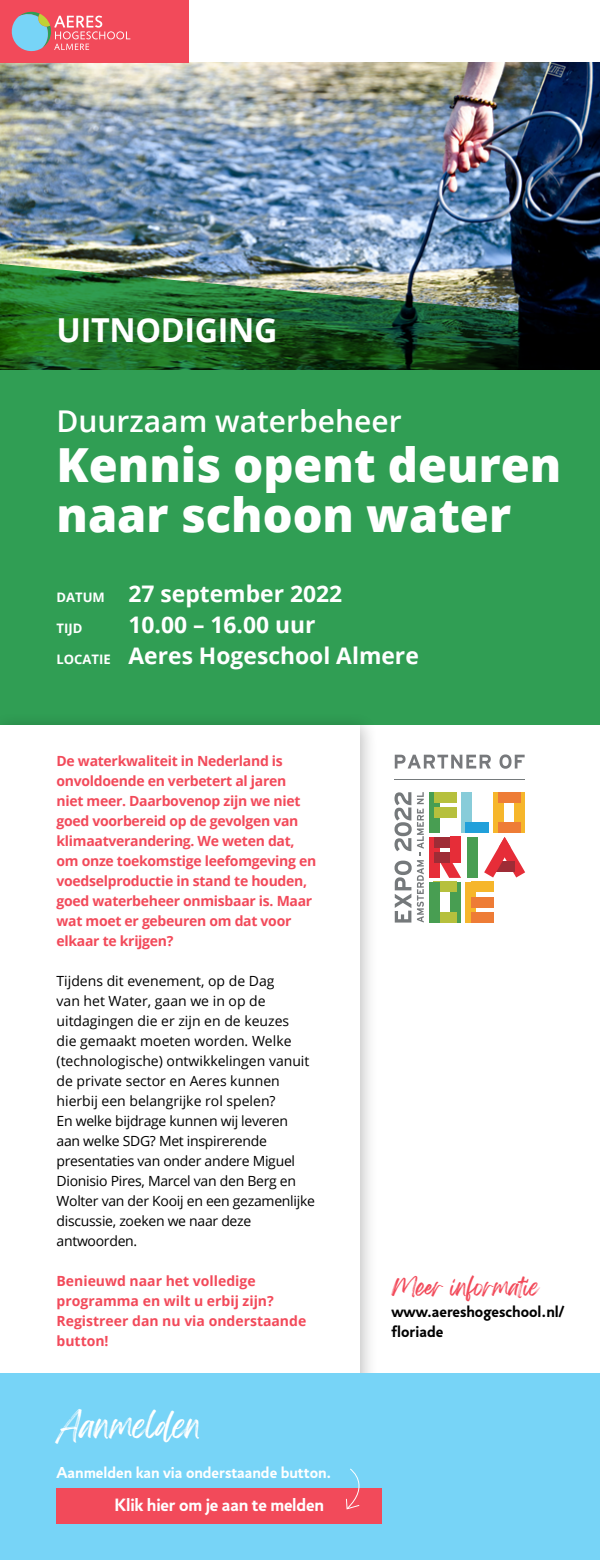
<style>
.page{position:relative;width:600px;height:1560px;background:#fff}
.page>*{position:absolute;margin:0;border:0;box-sizing:border-box;transform-origin:0 0}
.t1{font:800 47px/50px "Open Sans";color:#fff}
.t2{font:700 33px "Open Sans";letter-spacing:-.01em;color:#fff}
.t3{font:600 30px "Open Sans";color:#fff}
.t4{font:30px "Feeling Passionate";letter-spacing:-.01em;color:#fff}
.t5{font:700 22.8px/31px "Open Sans";color:#fff}
.t6{font:21px "Feeling Passionate";letter-spacing:-.01em;color:#f24a5a}
.t7{font:700 18px "Jigsaw";letter-spacing:-.01em;color:#fff}
.t8{font:700 16px "Jigsaw";color:#fff}
.t9{font:700 16px/20px "Jigsaw";color:#000}
.t10{font:14px/20px "Open Sans";color:#000}
.t11{font:700 14px/20px "Open Sans";letter-spacing:-.02em;color:#f24a5a}
.t12{font:700 14px/20px "Open Sans";color:#f24a5a}
.t13{font:700 13.1px "Open Sans";color:#fff}
.s1{font-size:13.1px}
</style>
<div class="page">
<svg style="left:395px;top:792px;width:29px;height:131px"></svg>
<div style="left:450px;top:882px;width:11px;height:41px;background:#489e52"></div>
<div style="left:433px;top:912px;width:24px;height:11px;background:#b6c03d"></div>
<div style="left:433px;top:882px;width:24px;height:10px;background:#b6c03d"></div>
<div style="left:429px;top:882px;width:11px;height:41px;background:#489e52"></div>
<div style="left:466px;top:882px;width:10px;height:41px;background:#f6b62b"></div>
<div style="left:471px;top:882px;width:22px;height:10px;background:#f6b62b"></div>
<div style="left:471px;top:912px;width:22px;height:11px;background:#ee7c36"></div>
<div style="left:471px;top:897px;width:22px;height:10px;background:#ee7c36"></div>
<svg style="left:439px;top:863px;width:22px;height:15px"></svg>
<div style="left:429px;top:837px;width:10px;height:41px;background:#e62d38"></div>
<div style="left:434px;top:837px;width:22px;height:10px;background:#9f2c36"></div>
<div style="left:434px;top:853px;width:22px;height:10px;background:#9f2c36"></div>
<div style="left:451px;top:837px;width:10px;height:26px;background:#e62d38"></div>
<div style="left:467px;top:837px;width:11px;height:41px;background:#489e52"></div>
<svg style="left:484px;top:837px;width:41px;height:41px"></svg>
<div style="left:461px;top:792px;width:10px;height:41px;background:#88ccd9"></div>
<div style="left:465px;top:823px;width:24px;height:10px;background:#21a0da"></div>
<div style="left:493px;top:792px;width:10px;height:41px;background:#f6b62b"></div>
<div style="left:514px;top:792px;width:11px;height:41px;background:#f6b62b"></div>
<div style="left:498px;top:823px;width:22px;height:10px;background:#ee7c36"></div>
<div style="left:498px;top:792px;width:22px;height:11px;background:#ee7c36"></div>
<div style="left:429px;top:792px;width:10px;height:41px;background:#489e52"></div>
<div style="left:434px;top:792px;width:23px;height:11px;background:#b6c03d"></div>
<div style="left:434px;top:808px;width:23px;height:10px;background:#b6c03d"></div>
<hr style="left:395px;top:779px;width:130px;height:1px;background:#757a7c">
<svg style="left:395px;top:755px;width:96px;height:14px"></svg>
<svg style="left:500px;top:754px;width:25px;height:15px"></svg>
<img style="left:0;top:63px;width:600px;height:201px">
<svg style="left:0;top:264px;width:600px;height:461px;background:#308f4d"></svg>
<div style="left:0;top:711px;width:378px;height:768px;background:#000;opacity:.25"></div>
<div style="left:0;top:725px;width:360px;height:735px;background:#fff"></div>
<div style="left:0;top:0;width:189px;height:63px;background:#f24a5a"></div>
<svg style="left:11px;top:11px;width:119px;height:41px"></svg>
<div style="left:0;top:1373px;width:600px;height:187px;background:#77d4f7"></div>
<div style="left:57px;top:1488px;width:325px;height:36px;background:#f24a5a"></div>
<svg style="left:346px;top:1468px;width:14px;height:42px"></svg>
<h2 class="t2" style="left:57px;top:307px;width:223px">UITNODIGING</h2>
<h3 class="t3" style="left:57px;top:401px;width:347px">Duurzaam waterbeheer</h3>
<h1 class="t1" style="left:57px;top:438px;width:506px">Kennis opent deuren naar schoon water</h1>
<h3 class="t5" style="left:57px;top:578px;width:287px"><span class="s1">DATUM</span> 27 september 2022</h3>
<p class="t13" style="left:57px;top:619px;width:27px">TIJD</p>
<h3 class="t5" style="left:57px;top:609px;width:364px;text-indent:72px">10.00 – 16.00 uur<br><span class="s1">LOCATIE</span> Aeres Hogeschool Almere</h3>
<p class="t11" style="left:57px;top:750px;width:261px">De waterkwaliteit in Nederland is onvoldoende en verbetert al jaren niet meer. Daarbovenop zijn we niet goed voorbereid op de gevolgen van klimaatverandering. We weten dat, om onze toekomstige leefomgeving en voedselproductie in stand te houden, goed waterbeheer onmisbaar is. Maar wat moet er gebeuren om dat voor elkaar te krijgen?</p>
<p class="t10" style="left:57px;top:970px;width:260px">Tijdens dit evenement, op de Dag<br>van het Water, gaan we in op de uitdagingen die er zijn en de keuzes<br>die gemaakt moeten worden. Welke (technologische) ontwikkelingen vanuit de private sector en Aeres kunnen hierbij een belangrijke rol spelen?<br>En welke bijdrage kunnen wij leveren aan welke SDG? Met inspirerende presentaties van onder andere Miguel Dionisio Pires, Marcel van den Berg en Wolter van der Kooij en een gezamenlijke discussie, zoeken we naar deze antwoorden.</p>
<p class="t12" style="left:57px;top:1270px;width:251px">Benieuwd naar het volledige programma en wilt u erbij zijn?<br>Registreer dan nu via onderstaande button!</p>
<h3 class="t4" style="left:57px;top:1401px;width:146px">Aanmelden</h3>
<p class="t8" style="left:57px;top:1463px;width:276px">Aanmelden kan via onderstaande button.</p>
<p class="t7" style="left:115px;top:1494px;width:211px">Klik hier om je aan te melden</p>
<h3 class="t6" style="left:391px;top:1270px;width:149px">Meer informatie</h3>
<p class="t9" style="left:391px;top:1301px;width:174px">www.aereshogeschool.nl/ floriade</p>
</div>
